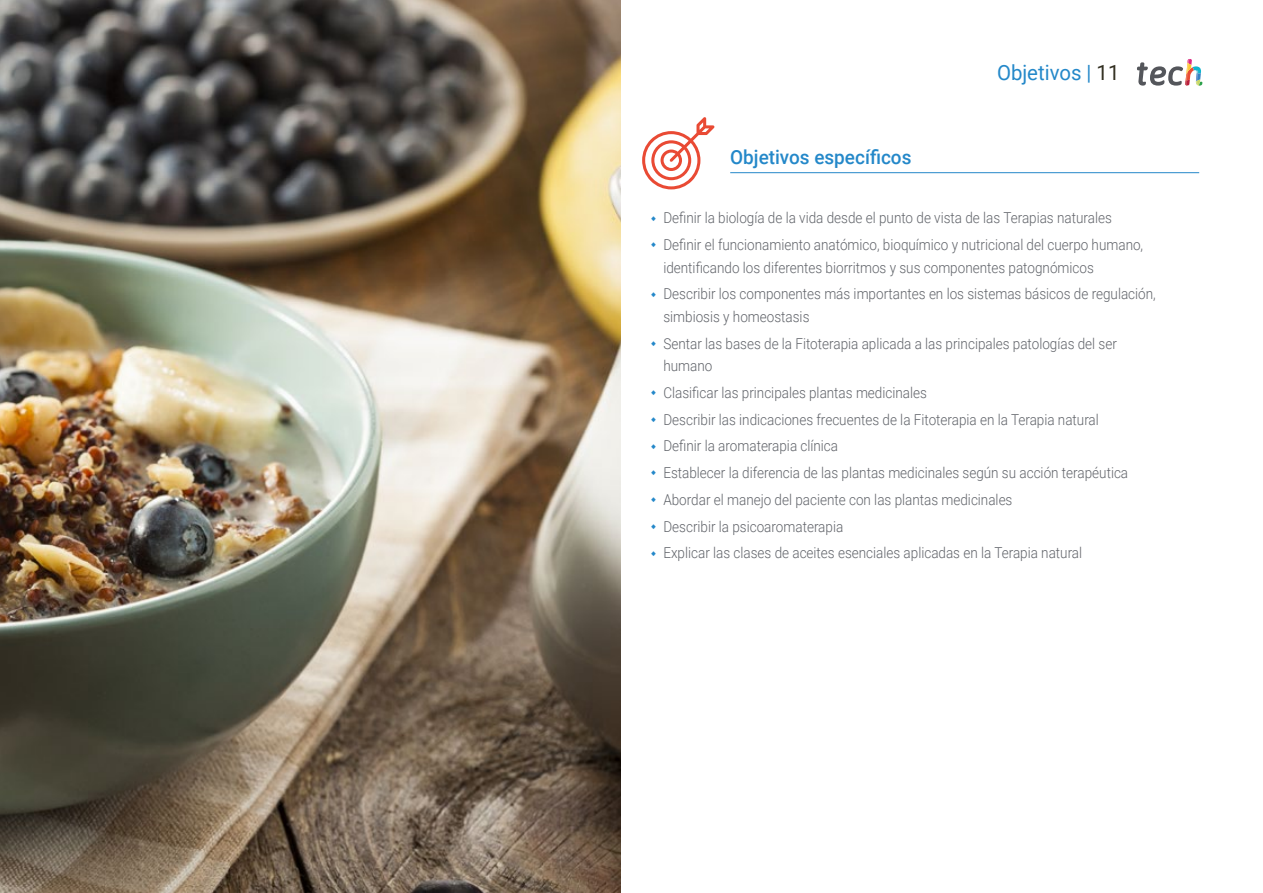
<style>
.page{position:relative;width:1263px;height:893px;background:#fff}
.page>*{position:absolute;margin:0;border:0;box-sizing:border-box;transform-origin:0 0}
.t1{font:21px "Roboto";color:#2488c9}
.t2{font:500 19.5px "Roboto";color:#2488c9}
.t3{font:300 15px/26.7px "Roboto";color:#61646a;scale:.9 1}
.s1{color:#312e20}
</style>
<div class="page">
<img style="left:0;top:0;width:621px;height:893px">
<hr style="left:730px;top:172px;width:469px;height:1px;background:#2488c9">
<svg style="left:642px;top:117px;width:72px;height:72px"></svg>
<svg style="left:1137px;top:59px;width:65px;height:27px"></svg>
<h2 class="t2" style="left:730px;top:144px;width:183px">Objetivos específicos</h2>
<h1 class="t1" style="left:997px;top:57px;width:124px">Objetivos | <span class="s1">11</span></h1>
<p class="t3" style="left:663px;top:204px;width:535px">Definir la biología de la vida desde el punto de vista de las Terapias naturales<br>Definir el funcionamiento anatómico, bioquímico y nutricional del cuerpo humano,</p>
<p class="t3" style="left:663px;top:253px;width:549px">identificando los diferentes biorritmos y sus componentes patognómicos<br>Describir los componentes más importantes en los sistemas básicos de regulación,</p>
<p class="t3" style="left:663px;top:303px;width:505px">simbiosis y homeostasis<br>Sentar las bases de la Fitoterapia aplicada a las principales patologías del ser</p>
<p class="t3" style="left:663px;top:352px;width:518px">humano<br>Clasificar las principales plantas medicinales<br>Describir las indicaciones frecuentes de la Fitoterapia en la Terapia natural Definir la aromaterapia clínica<br>Establecer la diferencia de las plantas medicinales según su acción terapéutica Abordar el manejo del paciente con las plantas medicinales<br>Describir la psicoaromaterapia<br>Explicar las clases de aceites esenciales aplicadas en la Terapia natural</p>
</div>
